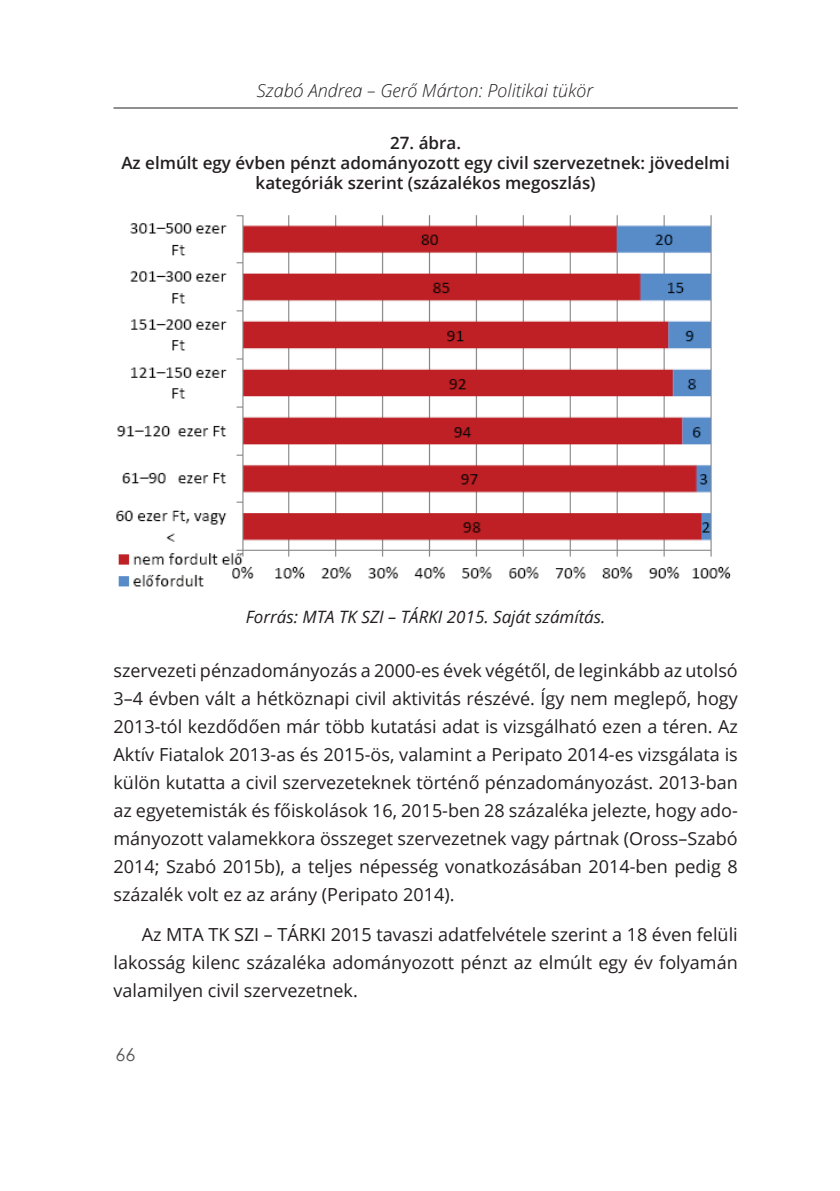
<style>
.page{position:relative;width:840px;height:1191px;background:#fff}
.page>*{position:absolute;margin:0;border:0;box-sizing:border-box;transform-origin:0 0}
.t1{font:18px/28px "Open Sans";color:#231f20;text-align:justify}
.t2{font:italic 300 18px "Open Sans";color:#231f20}
.t3{font:18px "Century Gothic";color:#57585a}
.t4{font:600 17px/20px "Open Sans";color:#231f20;text-align:center}
.t5{font:italic 17px "Open Sans";color:#231f20}
</style>
<div class="page">
<hr style="left:113px;top:108px;width:624px;height:1px;background:#231f20">
<img style="left:116px;top:215px;width:615px;height:372px">
<p class="t2" style="left:257px;top:78px;width:337px">Szabó Andrea – Gerő Márton: Politikai tükör</p>
<p class="t4" style="left:121px;top:133px;width:609px">27. ábra.<br>Az elmúlt egy évben pénzt adományozott egy civil szervezetnek: jövedelmi kategóriák szerint (százalékos megoszlás)</p>
<p class="t5" style="left:246px;top:605px;width:361px">Forrás: MTA TK SZI – TÁRKI 2015. Saját számítás.</p>
<p class="t1" style="left:113px;top:656px;width:625px">szervezeti pénzadományozás a 2000-es évek végétől, de leginkább az utolsó 3–4 évben vált a hétköznapi civil aktivitás részévé. Így nem meglepő, hogy 2013-tól kezdődően már több kutatási adat is vizsgálható ezen a téren. Az Aktív Fiatalok 2013-as és 2015-ös, valamint a Peripato 2014-es vizsgálata is külön kutatta a civil szervezeteknek történő pénzadományozást. 2013-ban az egyetemisták és főiskolások 16, 2015-ben 28 százaléka jelezte, hogy ado&shy;mányozott valamekkora összeget szervezetnek vagy pártnak (Oross–Szabó 2014; Szabó 2015b), a teljes népesség vonatkozásában 2014-ben pedig 8 százalék volt ez az arány (Peripato 2014).</p>
<p class="t1" style="left:113px;top:919px;width:625px;text-indent:28px">Az MTA TK SZI – TÁRKI 2015 tavaszi adatfelvétele szerint a 18 éven felüli lakosság kilenc százaléka adományozott pénzt az elmúlt egy év folyamán valamilyen civil szervezetnek.</p>
<p class="t3" style="left:115px;top:1041px;width:21px">66</p>
</div>
